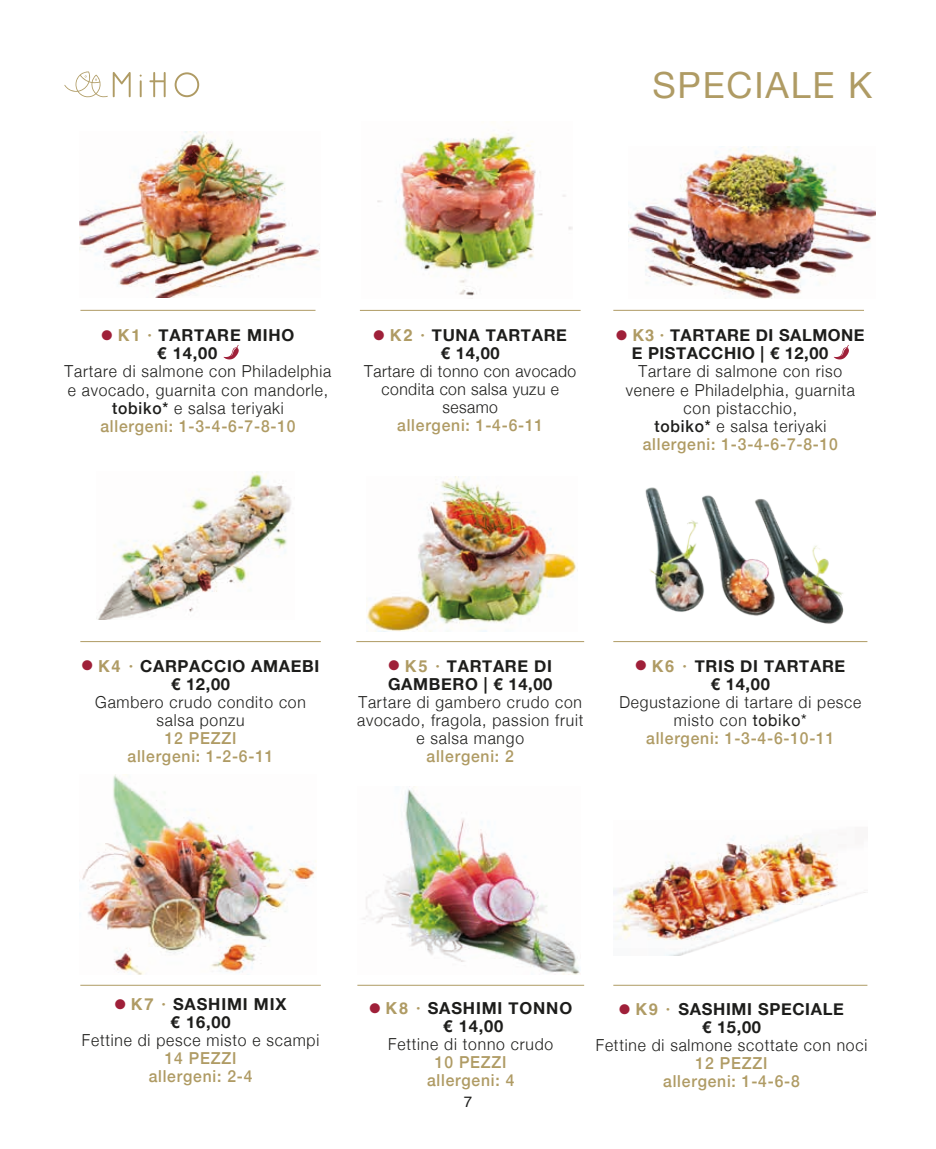
<style>
.page{position:relative;width:936px;height:1149px;background:#fff}
.page>*{position:absolute;margin:0;border:0;box-sizing:border-box;transform-origin:0 0}
.t1{font:36px "Helvetica Neue";letter-spacing:.05em;color:#af9b64}
.t2{font:300 16.5px/18px "Helvetica Neue";letter-spacing:.05em;color:#1d1d1b;text-align:center;scale:.95 1}
.t3{font:700 16.5px/18px "Helvetica Neue";letter-spacing:.04em;color:#1d1d1b;text-align:center}
.t4{font:500 16.5px/18px "Helvetica Neue";letter-spacing:.05em;color:#af9b64;text-align:center;scale:.95 1}
.t5{font:300 16.5px/18px "Helvetica Neue";letter-spacing:.03em;color:#1d1d1b;text-align:center;scale:.95 1}
.t6{font:15px "Helvetica";color:#1d1d1b}
.s1{color:#9f2039}
.s2{font-family:"Helvetica";color:#af9b64}
.s3{font-weight:500}
.s4{font-weight:500;color:#af9b64}
.s5{font-weight:400}
</style>
<div class="page">
<svg style="left:149px;top:72px;width:17px;height:25px"></svg>
<svg style="left:175px;top:72px;width:24px;height:25px"></svg>
<svg style="left:140px;top:75px;width:2px;height:22px"></svg>
<svg style="left:64px;top:71px;width:67px;height:27px"></svg>
<hr style="left:360px;top:310px;width:220px;height:1px;background:#af9b64">
<hr style="left:613px;top:641px;width:254px;height:1px;background:#af9b64">
<hr style="left:613px;top:984px;width:254px;height:1px;background:#af9b64">
<hr style="left:356px;top:641px;width:228px;height:1px;background:#af9b64">
<hr style="left:80px;top:641px;width:241px;height:1px;background:#af9b64">
<img style="left:377px;top:133px;width:195px;height:163px">
<img style="left:96px;top:471px;width:195px;height:148px">
<hr style="left:357px;top:984px;width:227px;height:1px;background:#af9b64">
<hr style="left:80px;top:984px;width:241px;height:1px;background:#af9b64">
<img style="left:79px;top:132px;width:241px;height:165px">
<img style="left:628px;top:147px;width:247px;height:151px">
<svg style="left:223px;top:345px;width:16px;height:14px"></svg>
<svg style="left:834px;top:345px;width:14px;height:14px"></svg>
<hr style="left:80px;top:310px;width:235px;height:1px;background:#af9b64">
<hr style="left:613px;top:310px;width:251px;height:1px;background:#af9b64">
<img style="left:366px;top:476px;width:211px;height:155px">
<img style="left:363px;top:786px;width:217px;height:188px">
<img style="left:80px;top:774px;width:236px;height:200px">
<img style="left:645px;top:487px;width:199px;height:137px">
<img style="left:613px;top:835px;width:253px;height:120px">
<h1 class="t1" style="left:652px;top:59px;width:221px">SPECIALE K</h1>
<p class="t3" style="left:157px;top:327px;width:139px;text-align:left;text-indent:-56px"><span class="s1">●</span> <span class="s2">K1 ·</span> TARTARE MIHO € 14,00</p>
<p class="t2" style="left:65px;top:361px;width:282px">Tartare di salmone con Philadelphia e avocado, guarnita con mandorle, <span class="s3">tobiko*</span> e salsa teriyaki<br><span class="s4">allergeni: 1-3-4-6-7-8-10</span></p>
<p class="t3" style="left:373px;top:327px;width:195px"><span class="s1">●</span> <span class="s2">K2 ·</span> TUNA TARTARE € 14,00</p>
<p class="t5" style="left:364px;top:361px;width:225px">Tartare di tonno con avocado condita con salsa yuzu e sesamo</p>
<p class="t4" style="left:397px;top:415px;width:155px">allergeni: 1-4-6-11</p>
<p class="t3" style="left:631px;top:327px;width:234px;text-align:left;text-indent:-16px"><span class="s1">●</span> <span class="s2">K3 ·</span> TARTARE DI SALMONE<br>E PISTACCHIO | € 12,00</p>
<p class="t2" style="left:625px;top:361px;width:243px">Tartare di salmone con riso venere e Philadelphia, guarnita con pistacchio,<br><span class="s3">tobiko*</span> e salsa teriyaki <span class="s4">allergeni: 1-3-4-6-7-8-10</span></p>
<p class="t3" style="left:82px;top:657px;width:239px"><span class="s1">●</span> <span class="s2">K4 ·</span> CARPACCIO AMAEBI € 12,00</p>
<p class="t2" style="left:95px;top:691px;width:223px">Gambero crudo condito con salsa ponzu</p>
<p class="t4" style="left:127px;top:727px;width:155px">12 PEZZI allergeni: 1-2-6-11</p>
<p class="t3" style="left:388px;top:657px;width:166px;text-align:left"><span class="s1">●</span> <span class="s2">K5 ·</span> TARTARE DI<br>GAMBERO | € 14,00</p>
<p class="t2" style="left:357px;top:691px;width:240px">Tartare di gambero crudo con avocado, fragola, passion fruit e salsa mango</p>
<p class="t4" style="left:426px;top:745px;width:93px">allergeni: 2</p>
<p class="t3" style="left:635px;top:657px;width:211px"><span class="s1">●</span> <span class="s2">K6 ·</span> TRIS DI TARTARE € 14,00</p>
<p class="t2" style="left:619px;top:691px;width:256px">Degustazione di tartare di pesce misto con <span class="s5">tobiko*<br></span><span class="s4">allergeni: 1-3-4-6-10-11</span></p>
<p class="t3" style="left:115px;top:995px;width:173px"><span class="s1">●</span> <span class="s2">K7 ·</span> SASHIMI MIX € 16,00</p>
<p class="t2" style="left:82px;top:1029px;width:251px">Fettine di pesce misto e scampi</p>
<p class="t4" style="left:149px;top:1047px;width:111px">14 PEZZI allergeni: 2-4</p>
<p class="t3" style="left:369px;top:999px;width:204px"><span class="s1">●</span> <span class="s2">K8 ·</span> SASHIMI TONNO € 14,00</p>
<p class="t2" style="left:388px;top:1033px;width:175px">Fettine di tonno crudo</p>
<p class="t4" style="left:427px;top:1051px;width:93px">10 PEZZI allergeni: 4</p>
<p class="t6" style="left:464px;top:1089px;width:10px">7</p>
<p class="t3" style="left:619px;top:1000px;width:226px"><span class="s1">●</span> <span class="s2">K9 ·</span> SASHIMI SPECIALE € 15,00</p>
<p class="t2" style="left:595px;top:1034px;width:287px">Fettine di salmone scottate con noci</p>
<p class="t4" style="left:663px;top:1052px;width:145px">12 PEZZI allergeni: 1-4-6-8</p>
</div>
